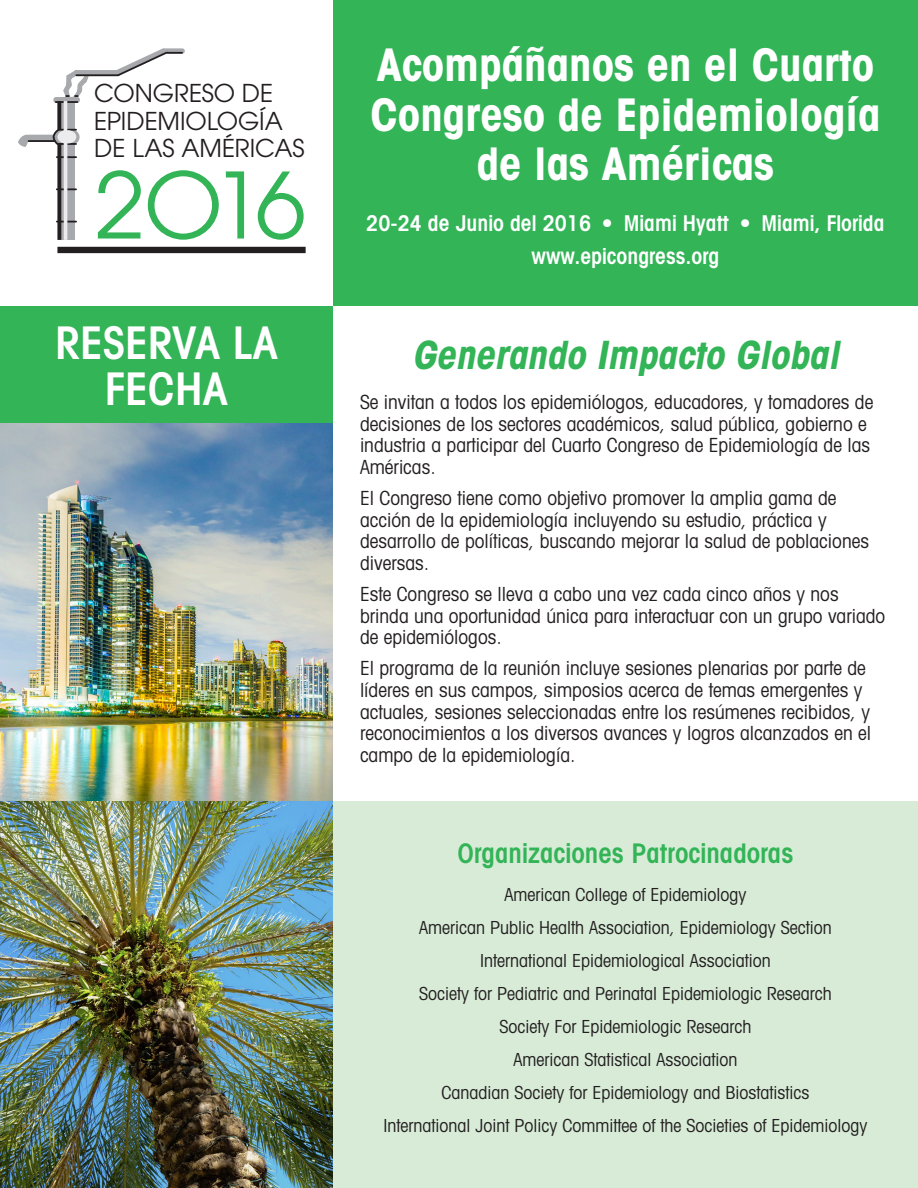
<style>
.page{position:relative;width:918px;height:1188px;background:#fff}
.page>*{position:absolute;margin:0;border:0;box-sizing:border-box;transform-origin:0 0}
.t1{font:90.6px "Avant Garde";color:#32b457}
.t2{font:700 condensed 45px/49.5px "Avant Garde";color:#fff;text-align:center}
.t3{font:600 condensed 45px/46.5px "Avant Garde";color:#fff;text-align:center}
.t4{font:italic 700 condensed 39px "Avant Garde";color:#32b457}
.t5{font:600 condensed 27px "Avant Garde";color:#32b457}
.t6{font:24.45px/27.2px "Avant Garde";letter-spacing:-.005em;color:#231f20}
.t7{font:600 condensed 21.75px/33px "Avant Garde";color:#fff;text-align:center}
.Body_text{font:condensed 19.5px/21.8px "Avant Garde";color:#231f20}
.Body_text-2{font:condensed 18px "Avant Garde";color:#231f20}
</style>
<div class="page">
<svg style="left:61px;top:146px;width:14px;height:94px"></svg>
<svg style="left:57px;top:221px;width:19px;height:2px"></svg>
<div style="left:25px;top:135px;width:36px;height:7px;background:#a8a9ad;border-radius:3px"></div>
<div style="left:74px;top:70px;width:45px;height:6px;background:#a8a9ad;border-radius:3px"></div>
<div style="left:162px;top:48px;width:23px;height:6px;background:#a8a9ad;border-radius:3px"></div>
<svg style="left:18px;top:135px;width:10px;height:12px"></svg>
<svg style="left:57px;top:188px;width:19px;height:2px"></svg>
<svg style="left:57px;top:156px;width:19px;height:2px"></svg>
<hr style="left:29px;top:140px;width:25px;height:2px;background:#231f20">
<hr style="left:76px;top:74px;width:42px;height:2px;background:#231f20">
<svg style="left:115px;top:48px;width:67px;height:28px"></svg>
<hr style="left:58px;top:144px;width:3px;height:96px;background:#231f20">
<div style="left:57px;top:247px;width:249px;height:6px;background:#231f20"></div>
<hr style="left:64px;top:143px;width:3px;height:97px;background:#ececee">
<svg style="left:51px;top:70px;width:38px;height:76px"></svg>
<div style="left:0;top:306px;width:333px;height:117px;background:#32b457"></div>
<div style="left:333px;top:0;width:585px;height:306px;background:#32b457"></div>
<div style="left:333px;top:801px;width:585px;height:387px;background:#d7ebd7"></div>
<img style="left:0;top:423px;width:333px;height:765px">
<p class="t6" style="left:94px;top:80px;width:212px">CONGRESO DE<br>EPIDEMIOLOGÍA<br>DE LAS AMÉRICAS</p>
<p class="t1" style="left:94px;top:152px;width:213px">2O16</p>
<p class="t3" style="left:55px;top:319px;width:224px">RESERVA LA<br>FECHA</p>
<p class="t2" style="left:370px;top:39px;width:512px">Acompáñanos en el Cuarto<br>Congreso de Epidemiología de las Américas</p>
<p class="t7" style="left:366px;top:207px;width:520px">20-24 de Junio del 2016 • Miami Hyatt • Miami, Florida www.epicongress.org</p>
<p class="t4" style="left:412px;top:330px;width:437px">Generando Impacto Global</p>
<p class="Body_text" style="left:360px;top:391px;width:515px">Se invitan a todos los epidemiólogos, educadores, y tomadores de decisiones de los sectores académicos, salud pública, gobierno e industria a participar del Cuarto Congreso de Epidemiología de las Américas.</p>
<p class="Body_text" style="left:360px;top:487px;width:511px">El Congreso tiene como objetivo promover la amplia gama de acción de la epidemiología incluyendo su estudio, práctica y desarrollo de políticas, buscando mejorar la salud de poblaciones diversas.</p>
<p class="Body_text" style="left:360px;top:583px;width:527px">Este Congreso se lleva a cabo una vez cada cinco años y nos brinda una oportunidad única para interactuar con un grupo variado de epidemiólogos.</p>
<p class="Body_text" style="left:360px;top:657px;width:513px">El programa de la reunión incluye sesiones plenarias por parte de líderes en sus campos, simposios acerca de temas emergentes y actuales, sesiones seleccionadas entre los resúmenes recibidos, y reconocimientos a los diversos avances y logros alcanzados en el campo de la epidemiología.</p>
<p class="t5" style="left:458px;top:837px;width:337px">Organizaciones Patrocinadoras</p>
<p class="Body_text-2" style="left:505px;top:883px;width:243px">American College of Epidemiology</p>
<p class="Body_text-2" style="left:419px;top:916px;width:414px">American Public Health Association, Epidemiology Section</p>
<p class="Body_text-2" style="left:480px;top:949px;width:292px">International Epidemiological Association</p>
<p class="Body_text-2" style="left:419px;top:982px;width:414px">Society for Pediatric and Perinatal Epidemiologic Research</p>
<p class="Body_text-2" style="left:500px;top:1015px;width:253px">Society For Epidemiologic Research</p>
<p class="Body_text-2" style="left:514px;top:1048px;width:225px">American Statistical Association</p>
<p class="Body_text-2" style="left:442px;top:1081px;width:369px">Canadian Society for Epidemiology and Biostatistics</p>
<p class="Body_text-2" style="left:384px;top:1114px;width:485px">International Joint Policy Committee of the Societies of Epidemiology</p>
</div>
